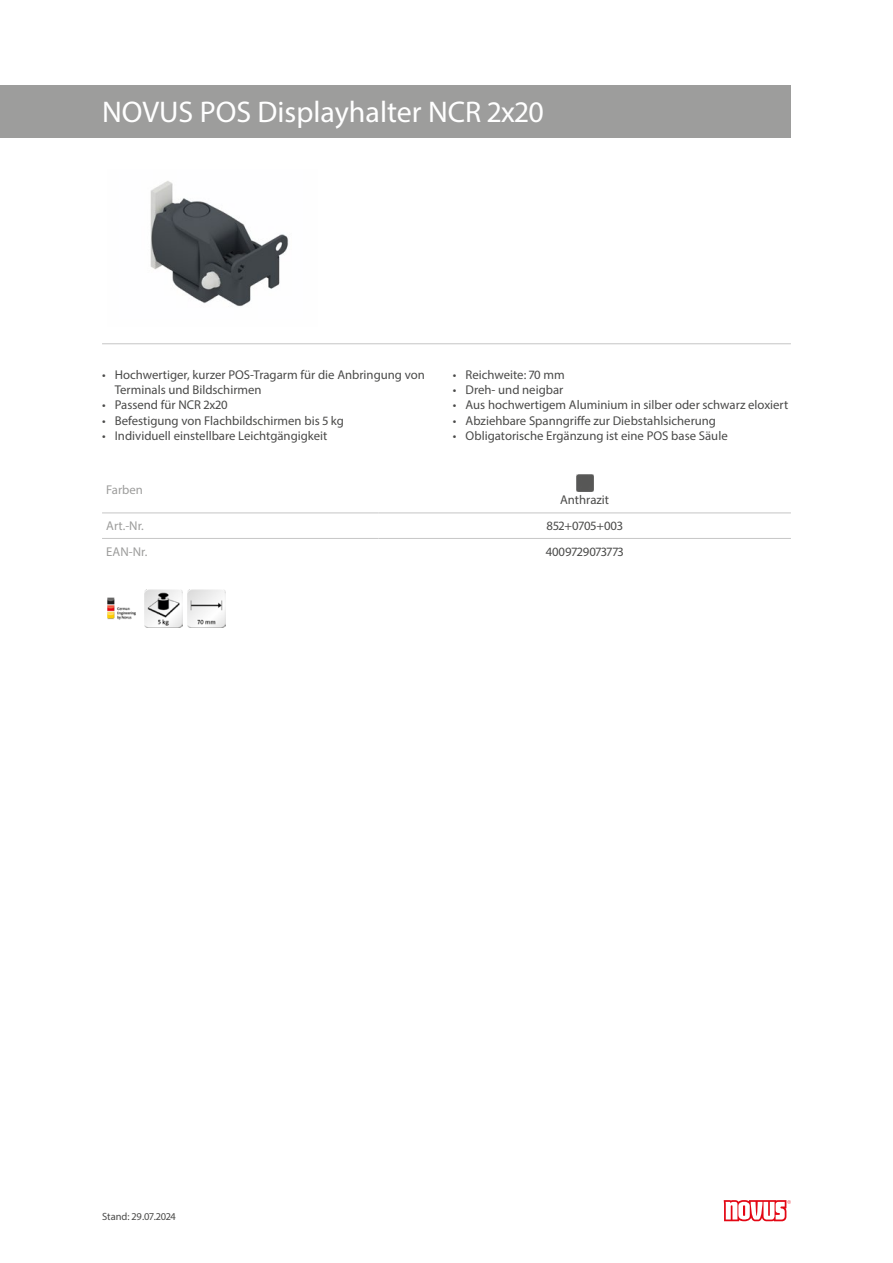
<style>
.page{position:relative;width:893px;height:1263px;background:#fff}
.page>*{position:absolute;margin:0;border:0;box-sizing:border-box;transform-origin:0 0}
.Produktname{font:30px "Myriad Pro";color:#fff}
.Produkttabelle_Zentr{font:12.75px/15.3px "Myriad Pro";color:#4a4a49}
.Produkttabelle_Links{font:12.75px "Myriad Pro";color:#9d9d9c}
.Farbildtext{font:12.75px "Myriad Pro";color:#4a4a49}
.t1{font:10.5px "Myriad Pro";color:#4a4a49}
</style>
<div class="page">
<img style="left:150px;top:181px;width:139px;height:126px">
<hr style="left:102px;top:343px;width:689px;height:1px;background:#c6c6c6">
<img style="left:107px;top:597px;width:29px;height:23px">
<img style="left:145px;top:589px;width:38px;height:39px">
<img style="left:187px;top:589px;width:38px;height:39px">
<svg style="left:724px;top:1200px;width:67px;height:21px"></svg>
<div style="left:0;top:85px;width:791px;height:53px;background:#9d9d9c"></div>
<hr style="left:102px;top:512px;width:276px;height:1px;background:#c6c6c6">
<hr style="left:378px;top:512px;width:413px;height:1px;background:#c6c6c6">
<hr style="left:102px;top:538px;width:276px;height:1px;background:#c6c6c6">
<hr style="left:378px;top:538px;width:413px;height:1px;background:#c6c6c6">
<img style="left:576px;top:474px;width:17px;height:17px">
<p class="Produktname" style="left:102px;top:94px;width:443px">NOVUS POS Displayhalter NCR 2x20</p>
<p class="Produkttabelle_Zentr" style="left:115px;top:367px;width:312px;text-indent:-13px">• Hochwertiger, kurzer POS-Tragarm für die Anbringung von<br>Terminals und Bildschirmen</p>
<p class="Produkttabelle_Zentr" style="left:102px;top:397px;width:127px">• Passend für NCR 2x20</p>
<p class="Produkttabelle_Zentr" style="left:102px;top:413px;width:244px">• Befestigung von Flachbildschirmen bis 5 kg</p>
<p class="Produkttabelle_Zentr" style="left:102px;top:428px;width:227px">• Individuell einstellbare Leichtgängigkeit</p>
<p class="Produkttabelle_Links" style="left:106px;top:482px;width:38px">Farben</p>
<p class="Produkttabelle_Zentr" style="left:453px;top:367px;width:113px">• Reichweite: 70 mm</p>
<p class="Produkttabelle_Zentr" style="left:453px;top:382px;width:112px">• Dreh- und neigbar</p>
<p class="Produkttabelle_Zentr" style="left:453px;top:397px;width:337px">• Aus hochwertigem Aluminium in silber oder schwarz eloxiert</p>
<p class="Produkttabelle_Zentr" style="left:453px;top:413px;width:265px">• Abziehbare Spanngriffe zur Diebstahlsicherung</p>
<p class="Produkttabelle_Zentr" style="left:453px;top:428px;width:276px">• Obligatorische Ergänzung ist eine POS base Säule</p>
<p class="Farbildtext" style="left:560px;top:492px;width:50px">Anthrazit</p>
<p class="Produkttabelle_Links" style="left:106px;top:518px;width:39px">Art.-Nr.</p>
<p class="Produkttabelle_Zentr" style="left:546px;top:518px;width:78px">852+0705+003</p>
<p class="Produkttabelle_Links" style="left:106px;top:544px;width:43px">EAN-Nr.</p>
<p class="Produkttabelle_Zentr" style="left:546px;top:544px;width:80px">4009729073773</p>
<p class="t1" style="left:102px;top:1210px;width:75px">Stand: 29.07.2024</p>
</div>
